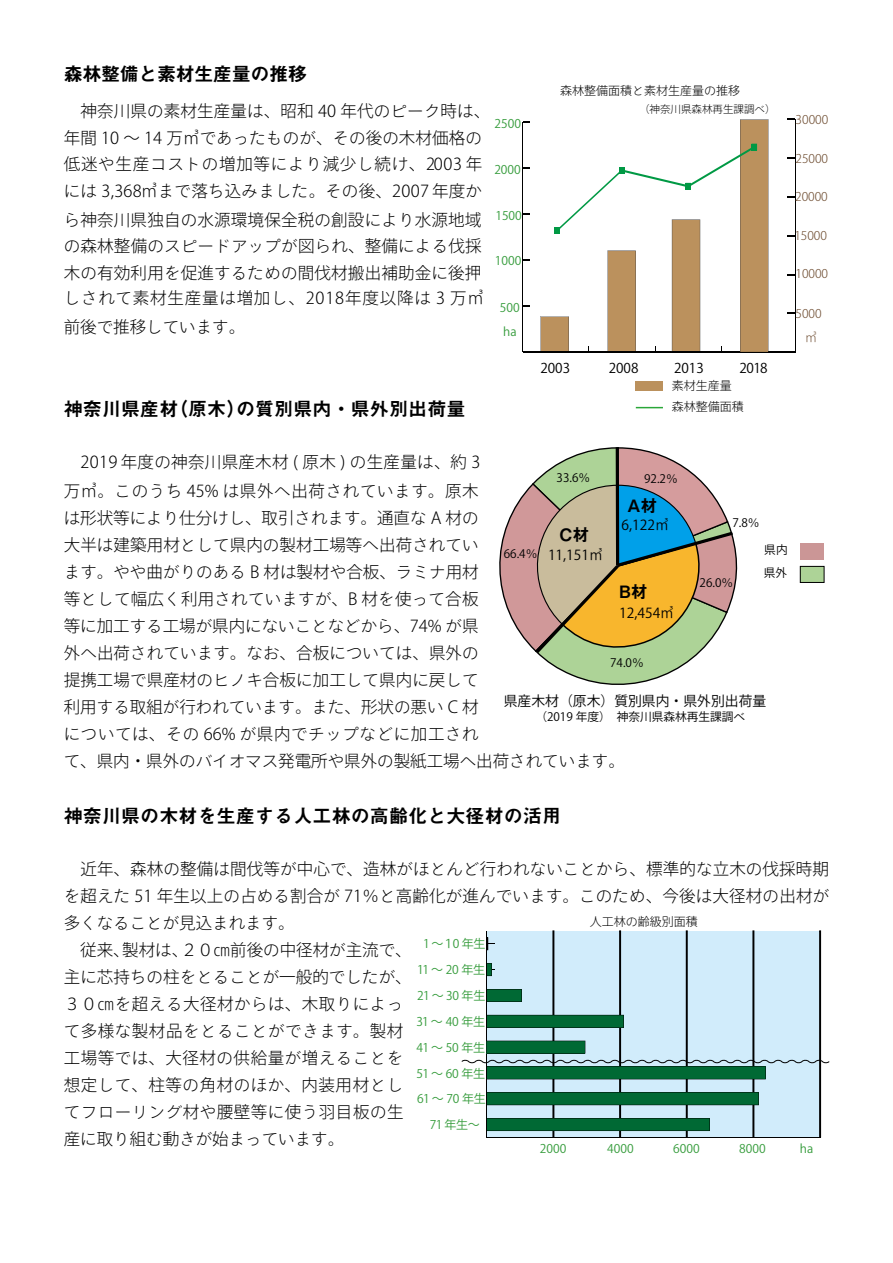
<style>
.page{position:relative;width:893px;height:1263px;background:#fff}
.page>*{position:absolute;margin:0;border:0;box-sizing:border-box;transform-origin:0 0}
.t1{font:19.2px "Midashi Go Pr 6 N MB31";color:#000}
.t2{font:19.2px "Midashi Go Pr 6 N MB31";letter-spacing:-.025em;color:#000}
.t3{font:16.95px "Midashi Go Pr 6 N MB31";color:#000}
.t4{font:300 16.5px/27px "Ryo Gothic Plus N";letter-spacing:.01em;color:#000}
.t5{font:300 16.5px/28.5px "Ryo Gothic Plus N";letter-spacing:.045em;color:#000}
.t6{font:13.8px "Ryo Gothic Plus N";color:#000}
.t7{font:13.5px "Ryo Gothic Plus N";color:#000}
.t8{font:12px "Ryo Gothic Plus N";color:#389d3e}
.t9{font:300 12px/20.9px "Ryo Gothic Plus N";color:#000}
.t10{font:300 12px "Ryo Gothic Plus N";color:#6d4b2f}
.t11{font:12px/25.7px "Ryo Gothic Plus N";letter-spacing:-.03em;color:#389d3e;text-align:center}
.t12{font:11.7px/23px "Ryo Gothic Plus N";color:#000}
.t13{font:300 10.5px "Ryo Gothic Plus N";color:#000}
</style>
<div class="page">
<hr style="left:523px;top:352px;width:264px;height:1px;background:#000">
<hr style="left:522px;top:122px;width:1px;height:230px;background:#000">
<hr style="left:795px;top:119px;width:1px;height:233px;background:#000">
<svg style="left:540px;top:119px;width:228px;height:233px"></svg>
<div style="left:635px;top:381px;width:28px;height:10px;background:#bb915d"></div>
<svg style="left:636px;top:407px;width:27px;height:1px"></svg>
<svg style="left:499px;top:447px;width:239px;height:238px"></svg>
<div style="left:800px;top:544px;width:24px;height:16px;background:#cb9696"></div>
<div style="left:800px;top:566px;width:24px;height:16px;background:#add397"></div>
<div style="left:800px;top:566px;width:24px;height:17px;border:1px solid #000"></div>
<div style="left:486px;top:932px;width:334px;height:206px;background:#d1ecfb"></div>
<hr style="left:487px;top:1137px;width:333px;height:1px;background:#000">
<div style="left:553px;top:931px;width:1px;height:207px;border:1px solid #000"></div>
<div style="left:619px;top:931px;width:2px;height:207px;border:1px solid #000"></div>
<div style="left:686px;top:931px;width:1px;height:207px;border:1px solid #000"></div>
<div style="left:753px;top:931px;width:1px;height:207px;border:1px solid #000"></div>
<div style="left:819px;top:931px;width:2px;height:207px;border:1px solid #000"></div>
<hr style="left:486px;top:931px;width:1px;height:206px;background:#000">
<svg style="left:487px;top:937px;width:8px;height:13px"></svg>
<svg style="left:487px;top:963px;width:8px;height:13px"></svg>
<svg style="left:487px;top:989px;width:35px;height:13px"></svg>
<svg style="left:487px;top:1015px;width:137px;height:13px;background:#006230"></svg>
<svg style="left:487px;top:1092px;width:272px;height:13px;background:#006230"></svg>
<svg style="left:487px;top:1118px;width:223px;height:13px;background:#006130"></svg>
<svg style="left:461px;top:1041px;width:369px;height:38px"></svg>
<p class="t2" style="left:64px;top:58px;width:244px">森林整備と素材生産量の推移</p>
<p class="t4" style="left:64px;top:98px;width:428px;text-indent:17px">神奈川県の素材生産量は、昭和 40 年代のピーク時は、年間 10 ～ 14 万㎥であったものが、その後の木材価格の低迷や生産コストの増加等により減少し続け、2003 年には 3,368㎥まで落ち込みました。その後、2007 年度か</p>
<p class="t4" style="left:64px;top:207px;width:419px;text-align:justify">ら神奈川県独自の水源環境保全税の創設により水源地域の森林整備のスピードアップが図られ、整備による伐採木の有効利用を促進するための間伐材搬出補助金に後押</p>
<p class="t5" style="left:64px;top:284px;width:422px">しされて素材生産量は増加し、2018年度以降は 3 万㎥前後で推移しています。</p>
<p class="t8" style="left:494px;top:116px;width:28px">2500</p>
<p class="t8" style="left:494px;top:162px;width:28px">2000</p>
<p class="t8" style="left:495px;top:208px;width:28px">1500</p>
<p class="t8" style="left:495px;top:253px;width:28px">1000</p>
<p class="t8" style="left:500px;top:300px;width:21px">500</p>
<p class="t8" style="left:503px;top:324px;width:15px">ha</p>
<p class="t9" style="left:560px;top:81px;width:181px">森林整備面積と素材生産量の推移</p>
<p class="t13" style="left:639px;top:103px;width:138px">（神奈川県森林再生課調べ）</p>
<p class="t7" style="left:540px;top:360px;width:48px">2003 　</p>
<p class="t7" style="left:609px;top:360px;width:45px">2008　</p>
<p class="t7" style="left:674px;top:360px;width:45px">2013　</p>
<p class="t7" style="left:739px;top:360px;width:30px">2018</p>
<p class="t10" style="left:796px;top:113px;width:34px">30000</p>
<p class="t10" style="left:795px;top:151px;width:34px">25000</p>
<p class="t10" style="left:795px;top:189px;width:34px">20000</p>
<p class="t10" style="left:794px;top:229px;width:34px">15000</p>
<p class="t10" style="left:795px;top:266px;width:34px">10000</p>
<p class="t10" style="left:795px;top:306px;width:28px">5000</p>
<p class="t10" style="left:805px;top:330px;width:13px">㎥</p>
<p class="t9" style="left:672px;top:376px;width:73px">素材生産量森林整備面積</p>
<p class="t1" style="left:64px;top:394px;width:403px">神奈川県産材（原木）の質別県内・県外別出荷量</p>
<p class="t4" style="left:64px;top:448px;width:418px;line-height:28.7px">　2019 年度の神奈川県産木材 ( 原木 ) の生産量は、約 3万㎥。このうち 45% は県外へ出荷されています。原木</p>
<p class="t4" style="left:64px;top:504px;width:563px">は形状等により仕分けし、取引されます。通直な A 材の<br>大半は建築用材として県内の製材工場等へ出荷されてい<br>ます。やや曲がりのある B 材は製材や合板、ラミナ用材<br>等として幅広く利用されていますが、B 材を使って合板<br>等に加工する工場が県内にないことなどから、74% が県<br>外へ出荷されています。なお、合板については、県外の<br>提携工場で県産材のヒノキ合板に加工して県内に戻して<br>利用する取組が行われています。また、形状の悪い C 材<br>については、その 66% が県内でチップなどに加工され<br>て、県内・県外のバイオマス発電所や県外の製紙工場へ出荷されています。</p>
<p class="t1" style="left:64px;top:800px;width:499px">神奈川県の木材を生産する人工林の高齢化と大径材の活用</p>
<p class="t4" style="left:64px;top:855px;width:767px">　近年、森林の整備は間伐等が中心で、造林がほとんど行われないことから、標準的な立木の伐採時期を超えた 51 年生以上の占める割合が 71％と高齢化が進んでいます。このため、今後は大径材の出材が多くなることが見込まれます。<br>　従来、製材は、２０㎝前後の中径材が主流で、<br>主に芯持ちの柱をとることが一般的でしたが、<br>３０㎝を超える大径材からは、木取りによっ<br>て多様な製材品をとることができます。製材<br>工場等では、大径材の供給量が増えることを<br>想定して、柱等の角材のほか、内装用材とし<br>てフローリング材や腰壁等に使う羽目板の生<br>産に取り組む動きが始まっています。</p>
<p class="t12" style="left:557px;top:467px;width:35px">33.6％</p>
<p class="t12" style="left:644px;top:468px;width:35px">92.2％</p>
<p class="t3" style="left:628px;top:492px;width:31px">A材</p>
<p class="t6" style="left:622px;top:516px;width:49px">6,122㎥</p>
<p class="t12" style="left:732px;top:512px;width:29px">7.8％</p>
<p class="t3" style="left:559px;top:521px;width:31px">C材</p>
<p class="t12" style="left:764px;top:538px;width:25px">県内県外</p>
<p class="t6" style="left:548px;top:546px;width:56px">11,151㎥</p>
<p class="t12" style="left:504px;top:542px;width:35px">66.4％</p>
<p class="t12" style="left:700px;top:571px;width:35px">26.0％</p>
<p class="t3" style="left:619px;top:578px;width:30px">B材</p>
<p class="t6" style="left:619px;top:604px;width:56px">12,454㎥</p>
<p class="t12" style="left:610px;top:651px;width:35px">74.0％</p>
<p class="t6" style="left:504px;top:692px;width:264px">県産木材（原木）質別県内・県外別出荷量</p>
<p class="t12" style="left:535px;top:705px;width:223px">（2019 年度）　神奈川県森林再生課調べ　</p>
<p class="t9" style="left:590px;top:911px;width:109px">人工林の齢級別面積</p>
<p class="t11" style="left:417px;top:931px;width:70px">1 ～１0 年生<br>11～ 20 年生<br>21～ 30 年生</p>
<p class="t8" style="left:416px;top:1014px;width:70px">31～ 40 年生</p>
<p class="t8" style="left:416px;top:1040px;width:70px">41～ 50 年生</p>
<p class="t8" style="left:416px;top:1066px;width:70px">51～ 60 年生</p>
<p class="t8" style="left:417px;top:1091px;width:70px">61～ 70 年生</p>
<p class="t8" style="left:430px;top:1117px;width:52px">71 年生～</p>
<p class="t8" style="left:540px;top:1141px;width:28px">2000</p>
<p class="t8" style="left:607px;top:1141px;width:28px">4000</p>
<p class="t8" style="left:673px;top:1141px;width:28px">6000</p>
<p class="t8" style="left:739px;top:1141px;width:28px">8000</p>
<p class="t8" style="left:800px;top:1141px;width:15px">ha</p>
</div>
